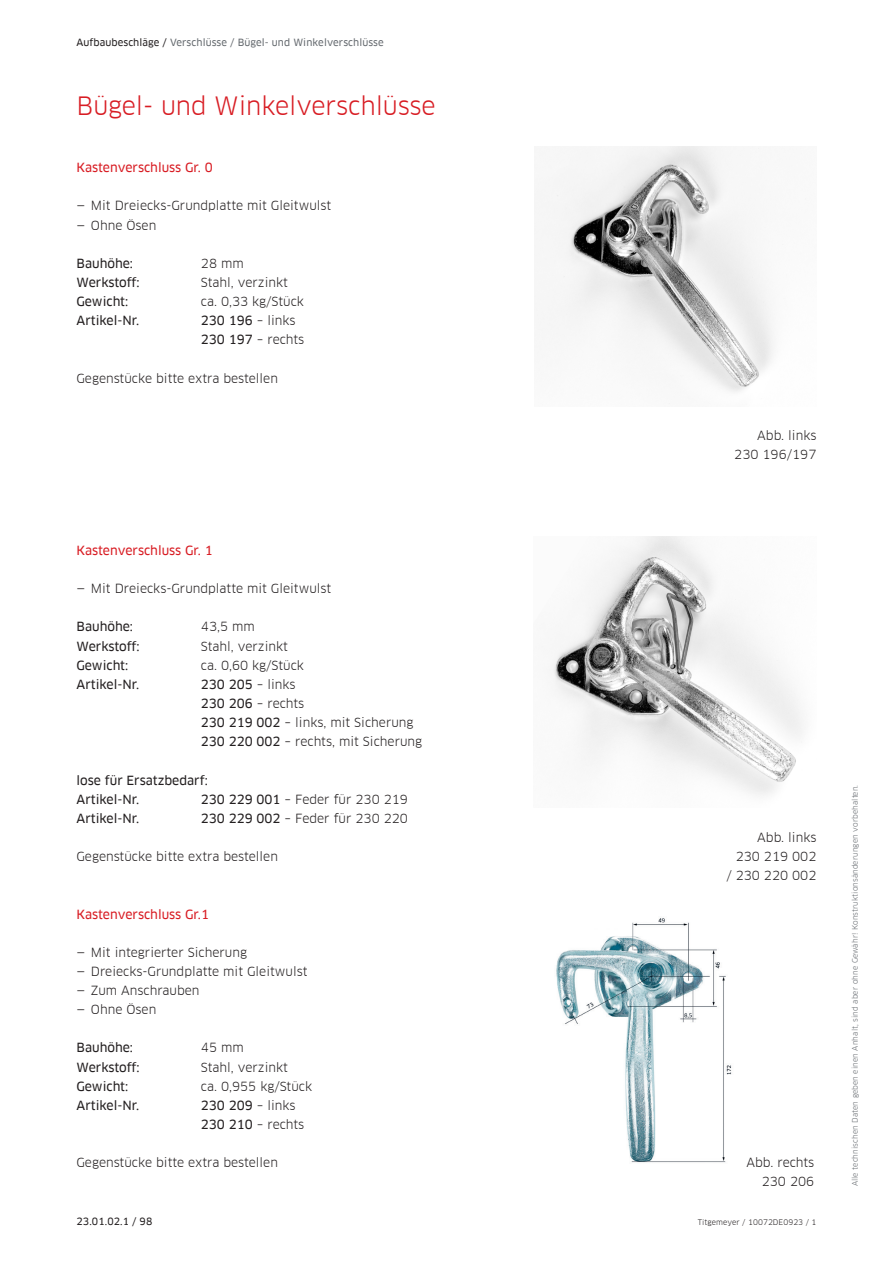
<style>
.page{position:relative;width:893px;height:1263px;background:#fff}
.page>*{position:absolute;margin:0;border:0;box-sizing:border-box;transform-origin:0 0}
.t1{font:24.75px "Clan Offc Pro";letter-spacing:-.005em;color:#d81c23}
.t2{font:12.3px/19.2px "Clan Offc Pro";color:#231f20;text-align:right}
.t3{font:12.3px/19.2px "Clan Offc Pro News";color:#231f20}
.t4{font:12.3px "Clan Offc Pro News";color:#d81c23}
.t5{font:9.75px "Clan Offc Pro News";letter-spacing:.01em;color:#666b70}
.t6{font:9.75px "Clan Offc Pro News";letter-spacing:.01em;color:#231f20}
.t7{font:7.5px "Clan Offc Pro";letter-spacing:.01em;color:#666b70}
.t8{font:7.5px "Clan Offc Pro";letter-spacing:.01em;color:#231f20}
.s1{color:#231f20}
.s2{font-family:"Clan Offc Pro"}
.s3{font-family:"Clan Offc Pro News"}
</style>
<div class="page">
<img style="left:552px;top:537px;width:250px;height:259px">
<img style="left:535px;top:147px;width:238px;height:257px">
<img style="left:556px;top:918px;width:176px;height:245px">
<p class="t5" style="left:77px;top:37px;width:309px"><span class="s1">Aufbaubeschläge /</span> Verschlüsse / Bügel- und Winkelverschlüsse</p>
<h1 class="t1" style="left:77px;top:91px;width:361px">Bügel- und Winkelverschlüsse</h1>
<p class="t4" style="left:77px;top:160px;width:138px">Kastenverschluss Gr. 0</p>
<p class="t2" style="left:77px;top:196px;width:256px">— Mit Dreiecks-Grundplatte mit Gleitwulst</p>
<p class="t2" style="left:77px;top:215px;width:81px">— Ohne Ösen</p>
<p class="t3" style="left:77px;top:254px;width:58px">Bauhöhe:</p>
<p class="t2" style="left:201px;top:254px;width:44px">28 mm</p>
<p class="t3" style="left:77px;top:273px;width:65px">Werkstoff:</p>
<p class="t2" style="left:201px;top:273px;width:89px">Stahl, verzinkt</p>
<p class="t3" style="left:77px;top:292px;width:53px">Gewicht:</p>
<p class="t2" style="left:201px;top:292px;width:105px">ca. 0,33 kg/Stück</p>
<p class="t3" style="left:77px;top:311px;width:64px">Artikel-Nr.</p>
<p class="t3" style="left:201px;top:311px;width:96px">230 196 <span class="s2">– links</span></p>
<p class="t2" style="left:201px;top:330px;width:105px"><span class="s3">230 197</span> – rechts</p>
<p class="t2" style="left:77px;top:368px;width:203px">Gegenstücke bitte extra bestellen</p>
<p class="t4" style="left:77px;top:543px;width:138px">Kastenverschluss Gr. 1</p>
<p class="t2" style="left:77px;top:579px;width:256px">— Mit Dreiecks-Grundplatte mit Gleitwulst</p>
<p class="t3" style="left:77px;top:617px;width:58px">Bauhöhe:</p>
<p class="t2" style="left:201px;top:617px;width:55px">43,5 mm</p>
<p class="t3" style="left:77px;top:636px;width:65px">Werkstoff:</p>
<p class="t2" style="left:201px;top:636px;width:89px">Stahl, verzinkt</p>
<p class="t3" style="left:77px;top:655px;width:53px">Gewicht:</p>
<p class="t2" style="left:201px;top:655px;width:105px">ca. 0,60 kg/Stück</p>
<p class="t3" style="left:77px;top:675px;width:64px">Artikel-Nr.</p>
<p class="t3" style="left:201px;top:675px;width:96px">230 205 <span class="s2">– links</span></p>
<p class="t2" style="left:201px;top:694px;width:223px;text-align:left"><span class="s3">230 206</span> – rechts<br><span class="s3">230 219 002</span> – links, mit Sicherung<br><span class="s3">230 220 002</span> – rechts, mit Sicherung</p>
<p class="t3" style="left:77px;top:770px;width:133px">lose für Ersatzbedarf:<br>Artikel-Nr.</p>
<p class="t2" style="left:201px;top:789px;width:209px"><span class="s3">230 229 001</span> – Feder für 230 219</p>
<p class="t3" style="left:77px;top:808px;width:64px">Artikel-Nr.</p>
<p class="t2" style="left:201px;top:808px;width:209px"><span class="s3">230 229 002</span> – Feder für 230 220</p>
<p class="t2" style="left:77px;top:847px;width:203px">Gegenstücke bitte extra bestellen</p>
<p class="t4" style="left:77px;top:907px;width:134px">Kastenverschluss Gr.1</p>
<p class="t2" style="left:77px;top:942px;width:172px">— Mit integrierter Sicherung</p>
<p class="t2" style="left:77px;top:962px;width:232px">— Dreiecks-Grundplatte mit Gleitwulst</p>
<p class="t2" style="left:77px;top:981px;width:125px">— Zum Anschrauben</p>
<p class="t2" style="left:77px;top:1000px;width:81px">— Ohne Ösen</p>
<p class="t3" style="left:77px;top:1038px;width:58px">Bauhöhe:</p>
<p class="t2" style="left:201px;top:1038px;width:44px">45 mm</p>
<p class="t3" style="left:77px;top:1057px;width:65px">Werkstoff:</p>
<p class="t2" style="left:201px;top:1057px;width:89px">Stahl, verzinkt</p>
<p class="t3" style="left:77px;top:1076px;width:53px">Gewicht:</p>
<p class="t2" style="left:201px;top:1076px;width:113px">ca. 0,955 kg/Stück</p>
<p class="t3" style="left:77px;top:1096px;width:64px">Artikel-Nr.</p>
<p class="t3" style="left:201px;top:1096px;width:96px">230 209 <span class="s2">– links</span></p>
<p class="t2" style="left:201px;top:1115px;width:105px"><span class="s3">230 210</span> – rechts</p>
<p class="t2" style="left:77px;top:1153px;width:203px">Gegenstücke bitte extra bestellen</p>
<p class="t6" style="left:77px;top:1215px;width:77px">23.01.02.1 / 98</p>
<p class="t2" style="left:734px;top:426px;width:84px">Abb. links<br>230 196/197</p>
<p class="t2" style="left:726px;top:828px;width:92px">Abb. links<br>230 219 002<br>/ 230 220 002</p>
<p class="t2" style="left:746px;top:1153px;width:69px">Abb. rechts<br>230 206</p>
<p class="t8" style="left:698px;top:1217px;width:120px">Titgemeyer / 10072DE0923 / 1</p>
<p class="t7" style="left:850px;top:1186px;width:403px;rotate:-90deg">Alle technischen Daten geben einen Anhalt, sind aber ohne Gewähr! Konstruktionsänderungen vorbehalten.</p>
</div>
